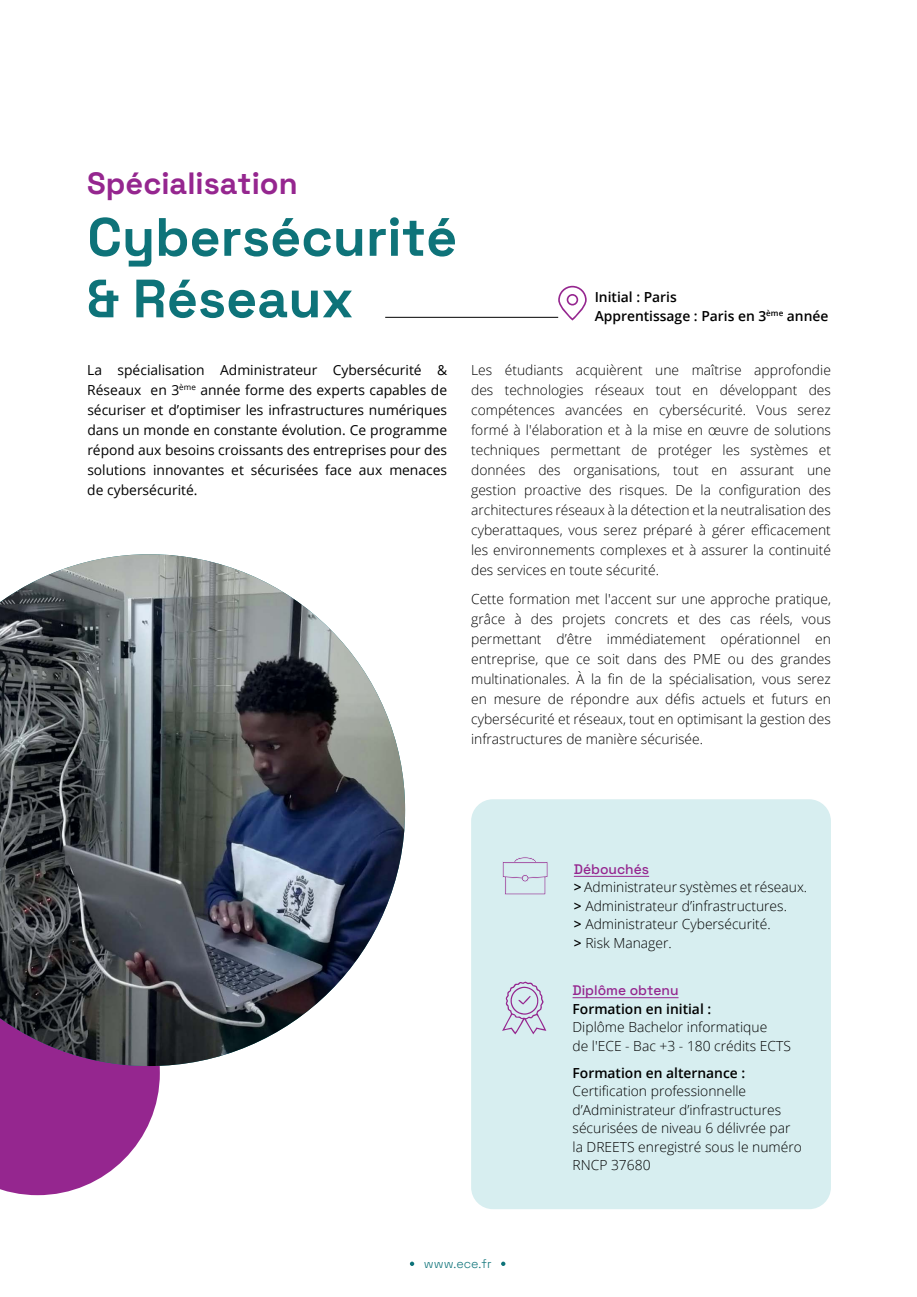
<style>
.page{position:relative;width:917px;height:1297px;background:#fff}
.page>*{position:absolute;margin:0;border:0;box-sizing:border-box;transform-origin:0 0}
.t1{font:300 53.9px/61.6px "Space Grotesk";color:#0e7379}
.t2{font:300 30.8px "Space Grotesk";color:#95268f}
.t3{font:300 13.83px/19.9px "Open Sans";color:#000}
.t4{font:13.83px/19.9px "Open Sans";color:#000;text-align:justify}
.t5{font:600 13.83px/18.4px "Open Sans";color:#000}
.t6{font:300 13.83px "Space Grotesk";color:#95268f}
.t7{font:300 12.25px "Space Grotesk";color:#0e7379}
.s1{font-weight:600}
</style>
<div class="page">
<div style="left:471px;top:799px;width:360px;height:410px;background:#d7eef0;border-radius:22px"></div>
<svg style="left:0;top:1066px;width:160px;height:129px;background:#a4469f"></svg>
<img style="left:0;top:554px;width:405px;height:512px">
<svg style="left:502px;top:981px;width:44px;height:53px"></svg>
<hr style="left:572px;top:997px;width:106px;height:1px;background:#95268f">
<hr style="left:574px;top:876px;width:75px;height:1px;background:#95268f">
<svg style="left:502px;top:857px;width:46px;height:38px"></svg>
<hr style="left:385px;top:317px;width:173px;height:1px;background:#000">
<svg style="left:558px;top:286px;width:29px;height:34px"></svg>
<svg style="left:410px;top:1261px;width:4px;height:5px"></svg>
<svg style="left:501px;top:1261px;width:4px;height:5px"></svg>
<h2 class="t2" style="left:87px;top:161px;width:212px">Spécialisation</h2>
<h1 class="t1" style="left:87px;top:203px;width:371px">Cybersécurité &amp; Réseaux</h1>
<p class="t4" style="left:87px;top:359px;width:361px">La spécialisation Administrateur Cybersécurité &amp; Réseaux en 3<sup>ème</sup> année forme des experts capables de sécuriser et d’optimiser les infrastructures numériques dans un monde en constante évolution. Ce programme répond aux besoins croissants des entreprises pour des solutions innovantes et sécurisées face aux menaces de cybersécurité.</p>
<p class="t5" style="left:595px;top:288px;width:235px">Initial : Paris<br>Apprentissage : Paris en 3<sup>ème</sup> année</p>
<p class="t3" style="left:471px;top:359px;width:361px;text-align:justify">Les étudiants acquièrent une maîtrise approfondie des technologies réseaux tout en développant des compétences avancées en cybersécurité. Vous serez formé à l'élaboration et à la mise en œuvre de solutions techniques permettant de protéger les systèmes et données des organisations, tout en assurant une gestion proactive des risques. De la configuration des architectures réseaux à la détection et la neutralisation des cyberattaques, vous serez préparé à gérer efficacement les environnements complexes et à assurer la continuité des services en toute sécurité.</p>
<p class="t3" style="left:471px;top:588px;width:361px;text-align:justify">Cette formation met l'accent sur une approche pratique, grâce à des projets concrets et des cas réels, vous permettant d’être immédiatement opérationnel en entreprise, que ce soit dans des PME ou des grandes multinationales. À la fin de la spécialisation, vous serez en mesure de répondre aux défis actuels et futurs en cybersécurité et réseaux, tout en optimisant la gestion des infrastructures de manière sécurisée.</p>
<p class="t6" style="left:574px;top:859px;width:77px">Débouchés</p>
<p class="t3" style="left:574px;top:878px;width:235px;line-height:18.4px"><span class="s1">&gt;</span> Administrateur systèmes et réseaux. <span class="s1">&gt;</span> Administrateur d’infrastructures.<br><span class="s1">&gt;</span> Administrateur Cybersécurité.<br><span class="s1">&gt;</span> Risk Manager.</p>
<p class="t6" style="left:572px;top:980px;width:107px">Diplôme obtenu</p>
<p class="t5" style="left:572px;top:999px;width:140px">Formation en initial :</p>
<p class="t3" style="left:572px;top:1017px;width:220px;line-height:18.6px">Diplôme Bachelor informatique<br>de l'ECE - Bac +3 - 180 crédits ECTS</p>
<p class="t5" style="left:572px;top:1063px;width:174px">Formation en alternance :</p>
<p class="t3" style="left:572px;top:1082px;width:231px;line-height:18.4px">Certification professionnelle d’Administrateur d’infrastructures sécurisées de niveau 6 délivrée par la DREETS enregistré sous le numéro<br>RNCP 37680</p>
<p class="t7" style="left:424px;top:1255px;width:69px">www.ece.fr</p>
</div>
